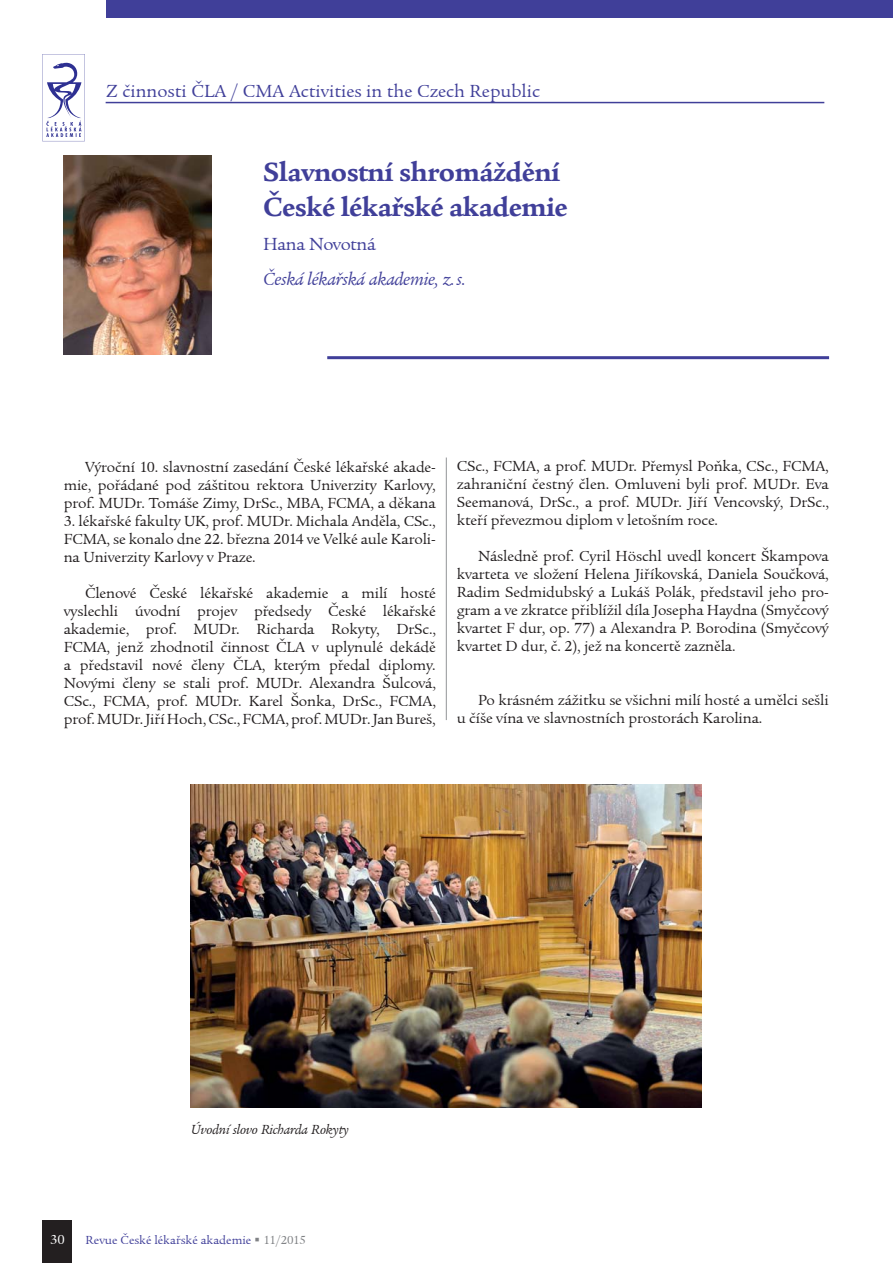
<style>
.page{position:relative;width:893px;height:1263px;background:#fff}
.page>*{position:absolute;margin:0;border:0;box-sizing:border-box;transform-origin:0 0}
.t1{font:700 27px/34.5px "Legacy Serif Itc TEE";letter-spacing:-.02em;color:#403f99}
.t2{font:18px "Legacy Serif Itc TEE";color:#403f99}
.t3{font:italic 18px "Legacy Serif Itc TEE";letter-spacing:-.02em;color:#403f99}
.t4{font:18px "Legacy Serif Itc TEE";letter-spacing:-.02em;color:#403f99}
.t5{font:15px/18px "Legacy Serif Itc TEE";letter-spacing:-.01em;color:#231f20;text-align:justify}
.t6{font:italic 13.5px "Legacy Serif Itc TEE";letter-spacing:-.01em;color:#231f20}
.t7{font:13.5px "Legacy Serif Itc TEE";color:#fff}
.t8{font:12px "Legacy Serif Itc TEE";color:#403f99}
.s1{color:#808285}
</style>
<div class="page">
<div style="left:42px;top:1220px;width:30px;height:43px;background:#231f20"></div>
<div style="left:106px;top:0;width:787px;height:17px;background:#403f99"></div>
<hr style="left:106px;top:102px;width:718px;height:1px;background:#403f99">
<svg style="left:42px;top:54px;width:43px;height:87px"></svg>
<img style="left:64px;top:156px;width:148px;height:199px">
<hr style="left:327px;top:356px;width:502px;height:3px;background:#403f99">
<hr style="left:446px;top:458px;width:1px;height:262px;background:#939598">
<img style="left:191px;top:785px;width:510px;height:323px">
<p class="t2" style="left:106px;top:80px;width:435px">Z èinnosti ÈLA / CMA Activities in the Czech Republic</p>
<h1 class="t1" style="left:263px;top:155px;width:306px">Slavnostní shromáždìní<br>Èeské lékaøské akademie</h1>
<p class="t4" style="left:263px;top:233px;width:114px">Hana Novotná</p>
<p class="t3" style="left:263px;top:267px;width:204px">Èeská lékaøská akademie, z. s.</p>
<p class="t5" style="left:64px;top:458px;width:374px;text-indent:21px">Výroèní 10. slavnostní zasedání Èeské lékaøské akade&shy;mie, poøádané pod záštitou rektora Univerzity Karlovy, prof. MUDr. Tomáše Zimy, DrSc., MBA, FCMA, a dìkana</p>
<p class="t5" style="left:64px;top:512px;width:374px">3. lékaøské fakulty UK, prof. MUDr. Michala Andìla, CSc., FCMA, se konalo dne 22. bøezna 2014 ve Velké aule Karoli&shy;na Univerzity Karlovy v Praze.</p>
<p class="t5" style="left:64px;top:584px;width:374px;text-indent:21px">Èlenové Èeské lékaøské akademie a milí hosté vyslechli úvodní projev pøedsedy Èeské lékaøské akademie, prof. MUDr. Richarda Rokyty, DrSc., FCMA, jenž zhodnotil èinnost ÈLA v uplynulé dekádì a pøedstavil nové èleny ÈLA, kterým pøedal diplomy.<br>Novými èleny se stali prof. MUDr. Alexandra Šulcová, CSc., FCMA, prof. MUDr. Karel Šonka, DrSc., FCMA, prof. MUDr. Jiøí Hoch, CSc., FCMA, prof. MUDr. Jan Bureš,</p>
<p class="t5" style="left:457px;top:458px;width:374px">CSc., FCMA, a prof. MUDr. Pøemysl Poòka, CSc., FCMA, zahranièní èestný èlen. Omluveni byli prof. MUDr. Eva Seemanová, DrSc., a prof. MUDr. Jiøí Vencovský, DrSc., kteøí pøevezmou diplom v letošním roce.</p>
<p class="t5" style="left:457px;top:548px;width:374px;text-indent:21px">Následnì prof. Cyril Höschl uvedl koncert Škampova kvarteta ve složení Helena Jiøíkovská, Daniela Souèková, Radim Sedmidubský a Lukáš Polák, pøedstavil jeho pro&shy;gram a ve zkratce pøiblížil díla Josepha Haydna (Smyècový kvartet F dur, op. 77) a Alexandra P. Borodina (Smyècový kvartet D dur, è. 2), jež na koncertì zaznìla.</p>
<p class="t5" style="left:457px;top:692px;width:374px;text-indent:21px">Po krásném zážitku se všichni milí hosté a umìlci sešli u èíše vína ve slavnostních prostorách Karolina.</p>
<p class="t6" style="left:191px;top:1121px;width:159px">Úvodní slovo Richarda Rokyty</p>
<p class="t7" style="left:50px;top:1231px;width:16px">30</p>
<p class="t8" style="left:86px;top:1233px;width:222px">Revue Èeské lékaøské akademie <span class="s1">▪ 11/2015</span></p>
</div>
